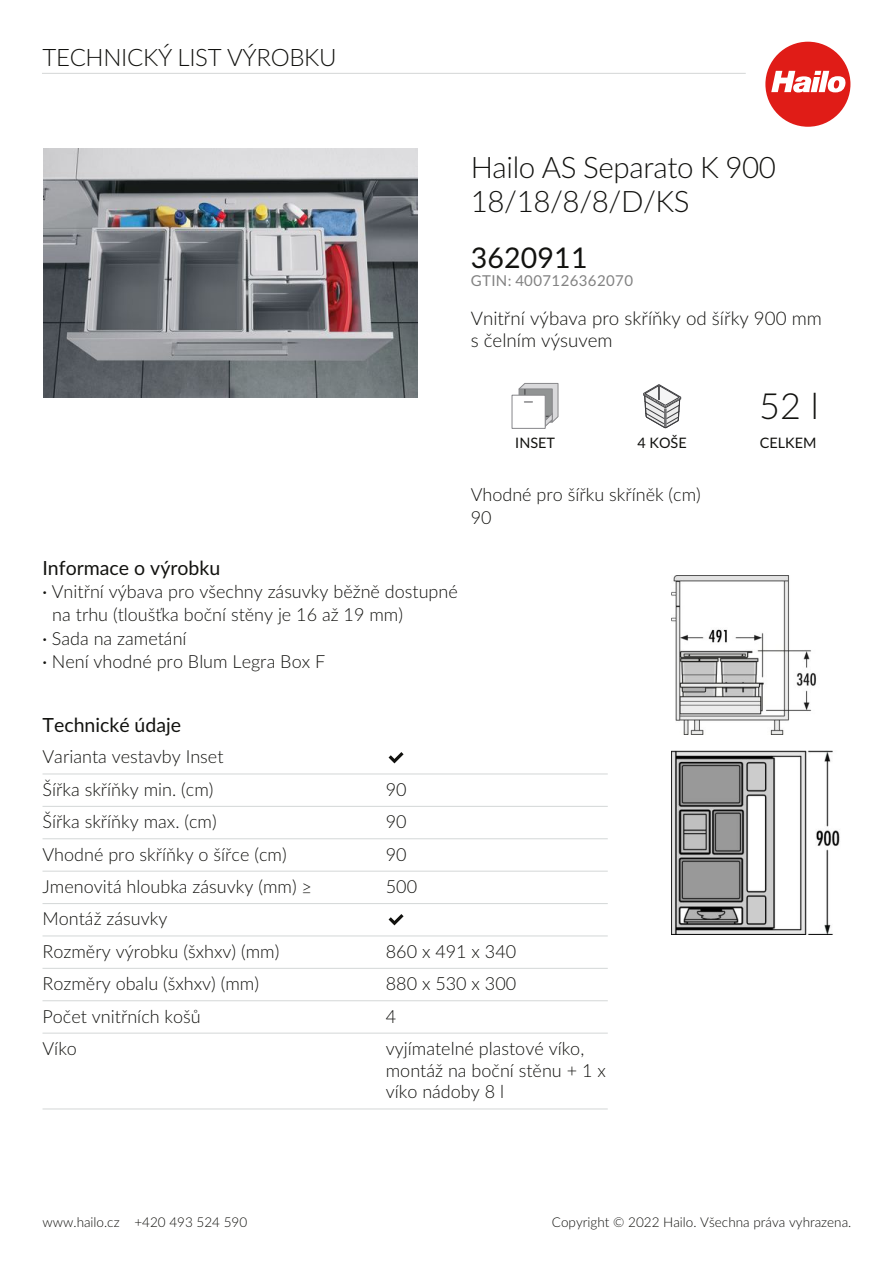
<style>
.page{position:relative;width:893px;height:1263px;background:#fff}
.page>*{position:absolute;margin:0;border:0;box-sizing:border-box;transform-origin:0 0}
.t1{font:300 36px "Lato";color:#12120f}
.t2{font:300 29.55px/34.5px "Lato";letter-spacing:-.015em;color:#12120f}
.t3{font:28.5px "Lato";letter-spacing:.005em;color:#12120f}
.t4{font:300 24px "Lato";letter-spacing:-.015em;color:#12120f}
.t5{font:19.5px "Lato";color:#12120f}
.t6{font:300 18.75px/21.8px "Lato";color:#12120f}
.t7{font:300 18px/32.4px "Lato";color:#12120f}
.t8{font:15px "Lato";letter-spacing:.025em;color:#828282}
.t9{font:14.4px "Lato";color:#12120f}
.t10{font:300 13.5px "Lato";color:#12120f}
.s1{font-weight:400}
</style>
<div class="page">
<hr style="left:43px;top:73px;width:702px;height:1px;background:#d6d9d9">
<div style="left:765px;top:42px;width:85px;height:85px;background:#e01c17;border-radius:50%"></div>
<svg style="left:771px;top:71px;width:75px;height:21px"></svg>
<hr style="left:43px;top:773px;width:565px;height:1px;background:#d6d9d9">
<hr style="left:43px;top:806px;width:565px;height:1px;background:#d6d9d9">
<hr style="left:43px;top:838px;width:565px;height:1px;background:#d6d9d9">
<hr style="left:43px;top:871px;width:565px;height:1px;background:#d6d9d9">
<hr style="left:43px;top:903px;width:565px;height:1px;background:#d6d9d9">
<hr style="left:43px;top:935px;width:565px;height:1px;background:#d6d9d9">
<hr style="left:43px;top:968px;width:565px;height:1px;background:#d6d9d9">
<hr style="left:43px;top:1000px;width:565px;height:1px;background:#d6d9d9">
<hr style="left:43px;top:1032px;width:565px;height:2px;background:#d6d9d9">
<hr style="left:43px;top:1108px;width:565px;height:1px;background:#d6d9d9">
<svg style="left:389px;top:752px;width:15px;height:11px"></svg>
<svg style="left:389px;top:914px;width:15px;height:11px"></svg>
<img style="left:44px;top:149px;width:374px;height:248px">
<div style="left:512px;top:395px;width:33px;height:34px;background:#fff;border:1px solid #87878a"></div>
<svg style="left:518px;top:383px;width:41px;height:44px"></svg>
<svg style="left:643px;top:384px;width:39px;height:45px"></svg>
<img style="left:672px;top:575px;width:145px;height:159px">
<img style="left:672px;top:751px;width:168px;height:183px">
<h3 class="t4" style="left:43px;top:47px;width:296px">TECHNICKÝ LIST VÝROBKU</h3>
<h2 class="t2" style="left:471px;top:152px;width:307px">Hailo AS Separato K 900<br>18/18/8/8/D/KS</h2>
<h3 class="t3" style="left:471px;top:245px;width:118px">3620911</h3>
<p class="t8" style="left:471px;top:274px;width:164px">GTIN: 4007126362070</p>
<p class="t6" style="left:471px;top:308px;width:353px">Vnitřní výbava pro skříňky od šířky 900 mm s čelním výsuvem</p>
<h1 class="t1" style="left:759px;top:390px;width:61px">52 l</h1>
<p class="t9" style="left:515px;top:437px;width:41px">INSET</p>
<p class="t9" style="left:637px;top:437px;width:51px">4 KOŠE</p>
<p class="t9" style="left:760px;top:437px;width:58px">CELKEM</p>
<p class="t7" style="left:471px;top:484px;width:232px;line-height:23.2px">Vhodné pro šířku skříněk (cm)<br>90</p>
<p class="t5" style="left:43px;top:559px;width:179px">Informace o výrobku</p>
<p class="t7" style="left:43px;top:576px;width:417px"><span class="s1">·</span> Vnitřní výbava pro všechny zásuvky běžně dostupné</p>
<p class="t7" style="left:52px;top:600px;width:352px">na trhu (tloušťka boční stěny je 16 až 19 mm)</p>
<p class="t7" style="left:43px;top:623px;width:146px"><span class="s1">·</span> Sada na zametání</p>
<p class="t7" style="left:43px;top:646px;width:284px"><span class="s1">·</span> Není vhodné pro Blum Legra Box F</p>
<p class="t5" style="left:43px;top:716px;width:140px">Technické údaje</p>
<p class="t7" style="left:43px;top:742px;width:271px">Varianta vestavby Inset<br>Šířka skříňky min. (cm)<br>Šířka skříňky max. (cm)<br>Vhodné pro skříňky o šířce (cm)<br>Jmenovitá hloubka zásuvky (mm) &gt;<br>Montáž zásuvky<br>Rozměry výrobku (šxhxv) (mm)<br>Rozměry obalu (šxhxv) (mm)<br>Počet vnitřních košů<br>Víko</p>
<p class="t7" style="left:301px;top:877px;width:12px">–</p>
<p class="t7" style="left:386px;top:774px;width:33px">90<br>90<br>90<br>500</p>
<p class="t7" style="left:386px;top:936px;width:200px">860 x 491 x 340<br>880 x 530 x 300<br>4<br>vyjímatelné plastové víko,</p>
<p class="t7" style="left:386px;top:1060px;width:222px;line-height:21.8px">montáž na boční stěnu + 1 x víko nádoby 8 l</p>
<p class="t10" style="left:43px;top:1216px;width:206px">www.hailo.cz +420 493 524 590</p>
<p class="t10" style="left:552px;top:1216px;width:301px">Copyright © 2022 Hailo. Všechna práva vyhrazena.</p>
</div>
